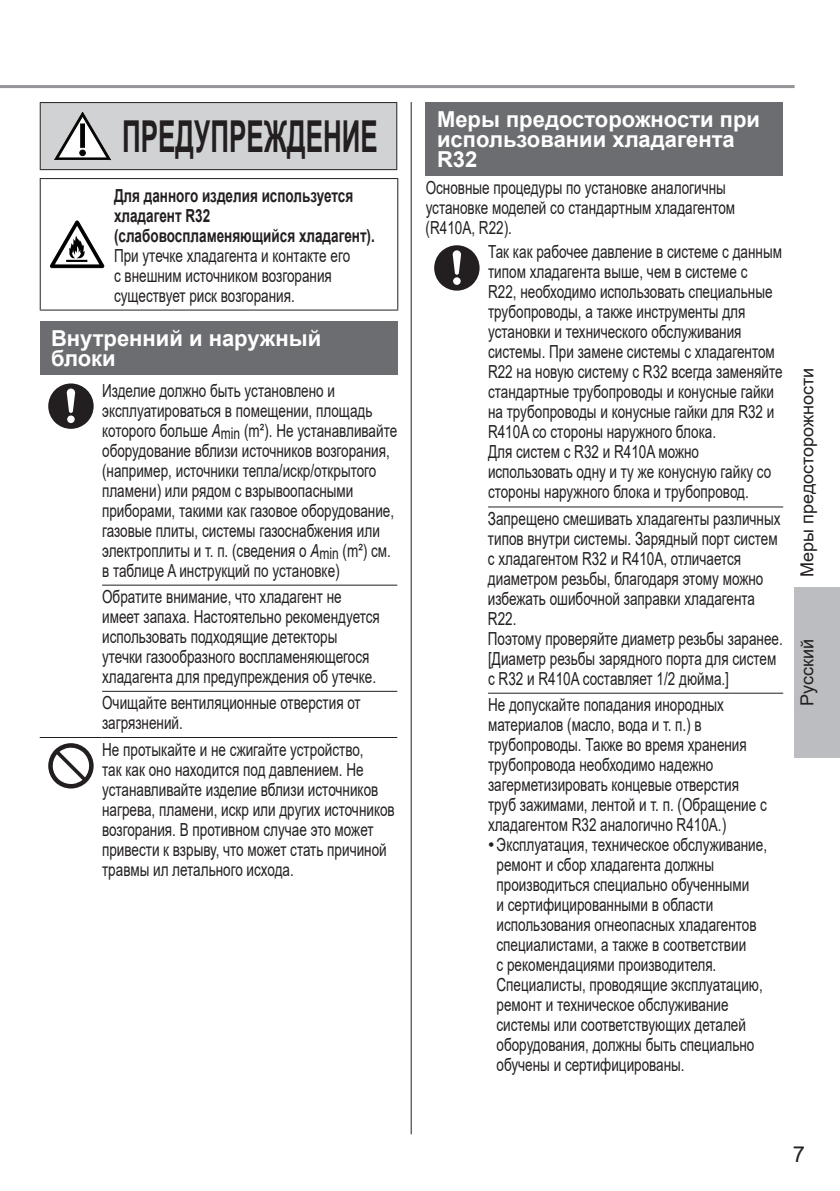
<style>
.page{position:relative;width:840px;height:1191px;background:#fff}
.page>*{position:absolute;margin:0;border:0;box-sizing:border-box;transform-origin:0 0}
.t1{font:700 44px "Arial";color:#231f20;scale:.59 1}
.t2{font:700 22px/20px "Arial";color:#fff}
.t3{font:22px "Arial";color:#231f20}
.t4{font:18px/20px "Arial";color:#231f20;scale:.75 1}
.t5{font:18px/20px "Arial";color:#231f20}
.t6{font:700 18px/20px "Arial";color:#231f20;scale:.75 1}
.s1{font-style:italic}
</style>
<div class="page">
<hr style="left:0;top:85px;width:794px;height:3px;background:#939598">
<div style="left:794px;top:587px;width:45px;height:170px;background:#bcbdc0"></div>
<hr style="left:410px;top:102px;width:1px;height:1032px;background:#231f20">
<hr style="left:40px;top:102px;width:82px;height:1px;background:#231f20">
<hr style="left:396px;top:103px;width:1px;height:66px;background:#231f20">
<hr style="left:122px;top:102px;width:275px;height:1px;background:#231f20">
<hr style="left:122px;top:169px;width:275px;height:1px;background:#231f20">
<svg style="left:40px;top:103px;width:356px;height:67px;background:#cacbcd"></svg>
<hr style="left:40px;top:178px;width:74px;height:1px;background:#231f20">
<hr style="left:40px;top:179px;width:1px;height:130px;background:#231f20">
<hr style="left:114px;top:178px;width:284px;height:1px;background:#231f20">
<hr style="left:397px;top:179px;width:1px;height:130px;background:#231f20">
<hr style="left:40px;top:309px;width:358px;height:1px;background:#231f20">
<svg style="left:50px;top:221px;width:54px;height:47px"></svg>
<div style="left:40px;top:322px;width:357px;height:53px;background:#6c6d70"></div>
<hr style="left:40px;top:737px;width:62px;height:1px;background:#231f20">
<hr style="left:102px;top:584px;width:295px;height:1px;background:#231f20">
<hr style="left:102px;top:691px;width:295px;height:1px;background:#231f20">
<hr style="left:102px;top:737px;width:295px;height:1px;background:#231f20">
<svg style="left:48px;top:383px;width:46px;height:46px"></svg>
<svg style="left:48px;top:743px;width:46px;height:45px"></svg>
<div style="left:425px;top:102px;width:357px;height:73px;background:#6c6d70"></div>
<hr style="left:488px;top:506px;width:294px;height:1px;background:#231f20">
<hr style="left:488px;top:692px;width:294px;height:1px;background:#231f20">
<svg style="left:434px;top:245px;width:45px;height:46px"></svg>
<h1 class="t1" style="left:122px;top:106px;width:435px">ПРЕДУПРЕЖДЕНИЕ</h1>
<p class="t6" style="left:114px;top:186px;width:349px">Для данного изделия используется хладагент R32 (слабовоспламеняющийся хладагент).</p>
<p class="t4" style="left:114px;top:246px;width:316px">При утечке хладагента и контакте его с внешним источником возгорания существует риск возгорания.</p>
<p class="t2" style="left:51px;top:329px;width:271px">Внутренний и наружный блоки</p>
<p class="t4" style="left:102px;top:380px;width:395px">Изделие должно быть установлено и эксплуатироваться в помещении, площадь которого больше <span class="s1">A</span><sub>min</sub> (m²). Не устанавливайте оборудование вблизи источников возгорания, (например, источники тепла/искр/открытого пламени) или рядом с взрывоопасными приборами, такими как газовое оборудование, газовые плиты, системы газоснабжения или электроплиты и т. п. (сведения о <span class="s1">A</span><sub>min</sub> (m²) см. в таблице A инструкций по установке)</p>
<p class="t4" style="left:102px;top:586px;width:372px">Обратите внимание, что хладагент не имеет запаха. Настоятельно рекомендуется использовать подходящие детекторы утечки газообразного воспламеняющегося хладагента для предупреждения об утечке.</p>
<p class="t4" style="left:102px;top:692px;width:346px">Очищайте вентиляционные отверстия от загрязнений.</p>
<p class="t4" style="left:102px;top:740px;width:391px">Не протыкайте и не сжигайте устройство,<br>так как оно находится под давлением. Не устанавливайте изделие вблизи источников нагрева, пламени, искр или других источников возгорания. В противном случае это может привести к взрыву, что может стать причиной травмы ил летального исхода.</p>
<p class="t2" style="left:437px;top:109px;width:324px">Меры предосторожности при использовании хладагента<br>R32</p>
<p class="t4" style="left:425px;top:177px;width:414px">Основные процедуры по установке аналогичны установке моделей со стандартным хладагентом (R410A, R22).</p>
<p class="t4" style="left:487px;top:242px;width:394px">Так как рабочее давление в системе с данным типом хладагента выше, чем в системе с<br>R22, необходимо использовать специальные трубопроводы, а также инструменты для установки и технического обслуживания системы. При замене системы с хладагентом R22 на новую систему с R32 всегда заменяйте стандартные трубопроводы и конусные гайки на трубопроводы и конусные гайки для R32 и R410A со стороны наружного блока.<br>Для систем с R32 и R410A можно использовать одну и ту же конусную гайку со стороны наружного блока и трубопровод.</p>
<p class="t4" style="left:487px;top:508px;width:394px">Запрещено смешивать хладагенты различных типов внутри системы. Зарядный порт систем с хладагентом R32 и R410A, отличается диаметром резьбы, благодаря этому можно избежать ошибочной заправки хладагента R22.<br>Поэтому проверяйте диаметр резьбы заранее. [Диаметр резьбы зарядного порта для систем с R32 и R410A составляет 1/2 дюйма.]</p>
<p class="t4" style="left:487px;top:695px;width:373px">Не допускайте попадания инородных материалов (масло, вода и т. п.) в трубопроводы. Также во время хранения трубопровода необходимо надежно загерметизировать концевые отверстия труб зажимами, лентой и т. п. (Обращение с хладагентом R32 аналогично R410A.)</p>
<p class="t5" style="left:496px;top:835px;width:272px;text-indent:-8px">• Эксплуатация, техническое обслуживание, ремонт и сбор хладагента должны производиться специально обученными<br>и сертифицированными в области использования огнеопасных хладагентов специалистами, а также в соответствии<br>с рекомендациями производителя.<br>Специалисты, проводящие эксплуатацию, ремонт и техническое обслуживание системы или соответствующих деталей оборудования, должны быть специально обучены и сертифицированы.</p>
<p class="t5" style="left:796px;top:577px;width:211px;rotate:-90deg">Меры предосторожности</p>
<p class="t5" style="left:796px;top:705px;width:69px;rotate:-90deg">Руccкий</p>
<p class="t3" style="left:792px;top:1138px;width:14px">7</p>
</div>
